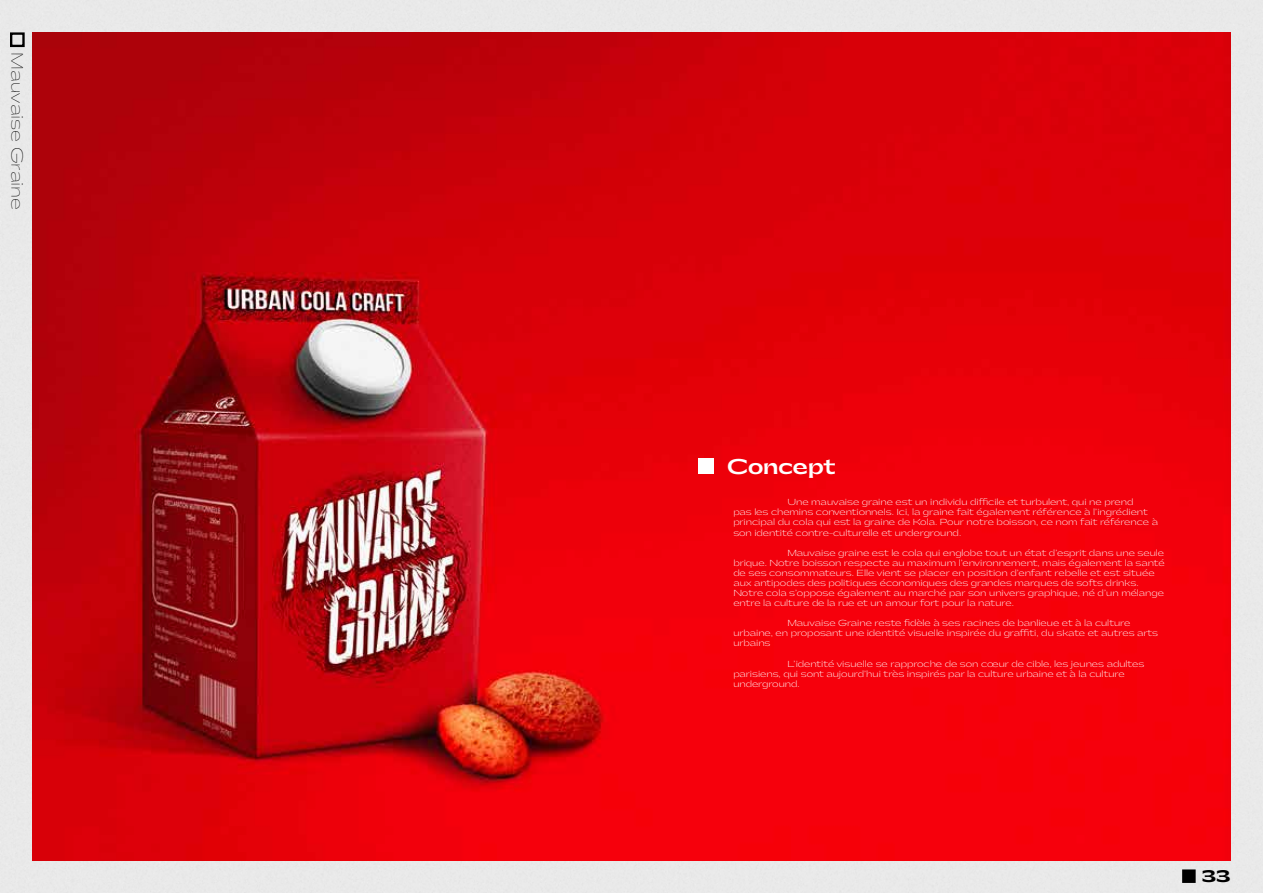
<style>
.page{position:relative;width:1263px;height:893px;background:#e9e9e9}
.page>*{position:absolute;margin:0;border:0;box-sizing:border-box;transform-origin:0 0}
.t1{font:700 19.95px "Gatwick";color:#fff}
.t2{font:200 15.75px "Gatwick";letter-spacing:-.005em;color:#000}
.t3{font:15.75px "Gatwick";color:#000}
.t4{font:8.4px/10.1px "Gatwick";letter-spacing:-.01em;color:#fff}
</style>
<div class="page">
<div style="left:10px;top:32px;width:15px;height:15px;border:2px solid #000"></div>
<div style="left:1183px;top:870px;width:11px;height:12px;background:#000"></div>
<div style="left:1182px;top:869px;width:14px;height:14px;border:2px solid #000"></div>
<img style="left:32px;top:32px;width:1198px;height:828px">
<div style="left:698px;top:458px;width:15px;height:15px;background:#fff"></div>
<h2 class="t2" style="left:28px;top:52px;width:159px;rotate:90deg">Mauvaise Graine</h2>
<h1 class="t1" style="left:727px;top:453px;width:110px">Concept</h1>
<p class="t4" style="left:733px;top:497px;width:426px;text-indent:54px">Une mauvaise graine est un individu difficile et turbulent, qui ne prend<br>pas les chemins conventionnels. Ici, la graine fait également référence à l’ingrédient principal du cola qui est la graine de Kola. Pour notre boisson, ce nom fait référence à son identité contre-culturelle et underground.</p>
<p class="t4" style="left:733px;top:548px;width:433px;text-indent:54px">Mauvaise graine est le cola qui englobe tout un état d’esprit dans une seule brique. Notre boisson respecte au maximum l’environnement, mais également la santé de ses consommateurs. Elle vient se placer en position d’enfant rebelle et est située aux antipodes des politiques économiques des grandes marques de softs drinks.<br>Notre cola s’oppose également au marché par son univers graphique, né d’un mélange entre la culture de la rue et un amour fort pour la nature.</p>
<p class="t4" style="left:733px;top:618px;width:426px;text-indent:54px">Mauvaise Graine reste fidèle à ses racines de banlieue et à la culture urbaine, en proposant une identité visuelle inspirée du graffiti, du skate et autres arts urbains</p>
<p class="t4" style="left:733px;top:658px;width:413px;text-indent:54px">L’identité visuelle se rapproche de son cœur de cible, les jeunes adultes parisiens, qui sont aujourd’hui très inspirés par la culture urbaine et à la culture underground.</p>
<h2 class="t3" style="left:1202px;top:866px;width:30px">33</h2>
</div>
